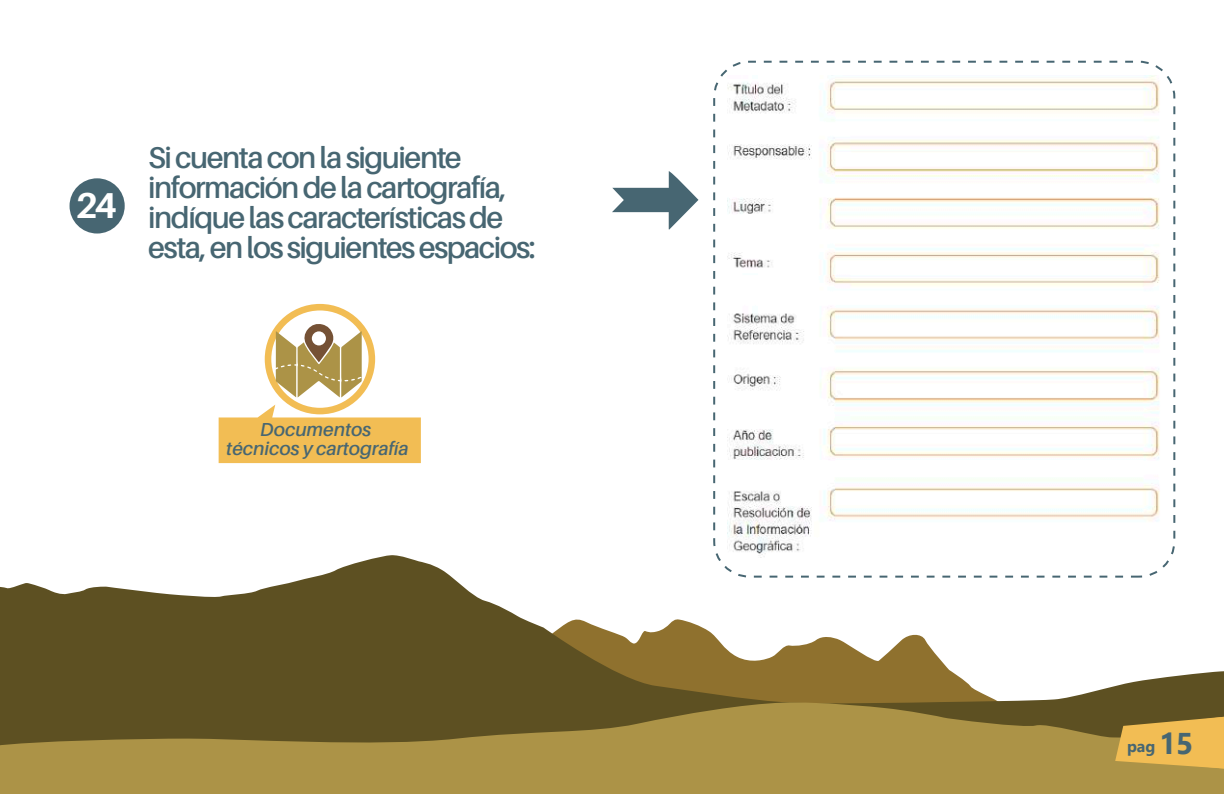
<style>
.page{position:relative;width:1224px;height:794px;background:#fff}
.page>*{position:absolute;margin:0;border:0;box-sizing:border-box;transform-origin:0 0}
.t1{font:700 36px "Aileron";color:#fff}
.t2{font:600 30px/30px "Aileron";letter-spacing:-.05em;color:#476672}
.t3{font:italic 600 18.8px/18.8px "Aileron";color:#476672;text-align:center}
.t4{font:700 16px "Gadugi";color:#476672}
.s1{font-size:30px}
</style>
<div class="page">
<svg style="left:0;top:555px;width:1224px;height:146px"></svg>
<svg style="left:0;top:701px;width:1224px;height:93px;background:#947f3b"></svg>
<div style="left:70px;top:178px;width:55px;height:55px;background:#476672;border-radius:50%"></div>
<svg style="left:612px;top:171px;width:86px;height:58px"></svg>
<img style="left:728px;top:75px;width:433px;height:482px">
<div style="left:713px;top:61px;width:462px;height:516px;border:2px dashed #476672;border-radius:36px"></div>
<div style="left:265px;top:304px;width:110px;height:110px;background:#f2bd54;border-radius:50%"></div>
<div style="left:271px;top:310px;width:98px;height:98px;background:#fff;border-radius:50%"></div>
<svg style="left:276px;top:323px;width:86px;height:74px"></svg>
<svg style="left:219px;top:404px;width:202px;height:59px"></svg>
<svg style="left:1115px;top:717px;width:109px;height:51px;background:#dcae4d"></svg>
<p class="t1" style="left:76px;top:185px;width:43px">24</p>
<p class="t2" style="left:148px;top:143px;width:389px">Si cuenta con la siguiente información de la cartografía, indíque las características de esta, en los siguientes espacios:</p>
<p class="t3" style="left:226px;top:420px;width:184px">Documentos técnicos y cartografía</p>
<p class="t4" style="left:1127px;top:736px;width:68px">pag <span class="s1">15</span></p>
</div>
